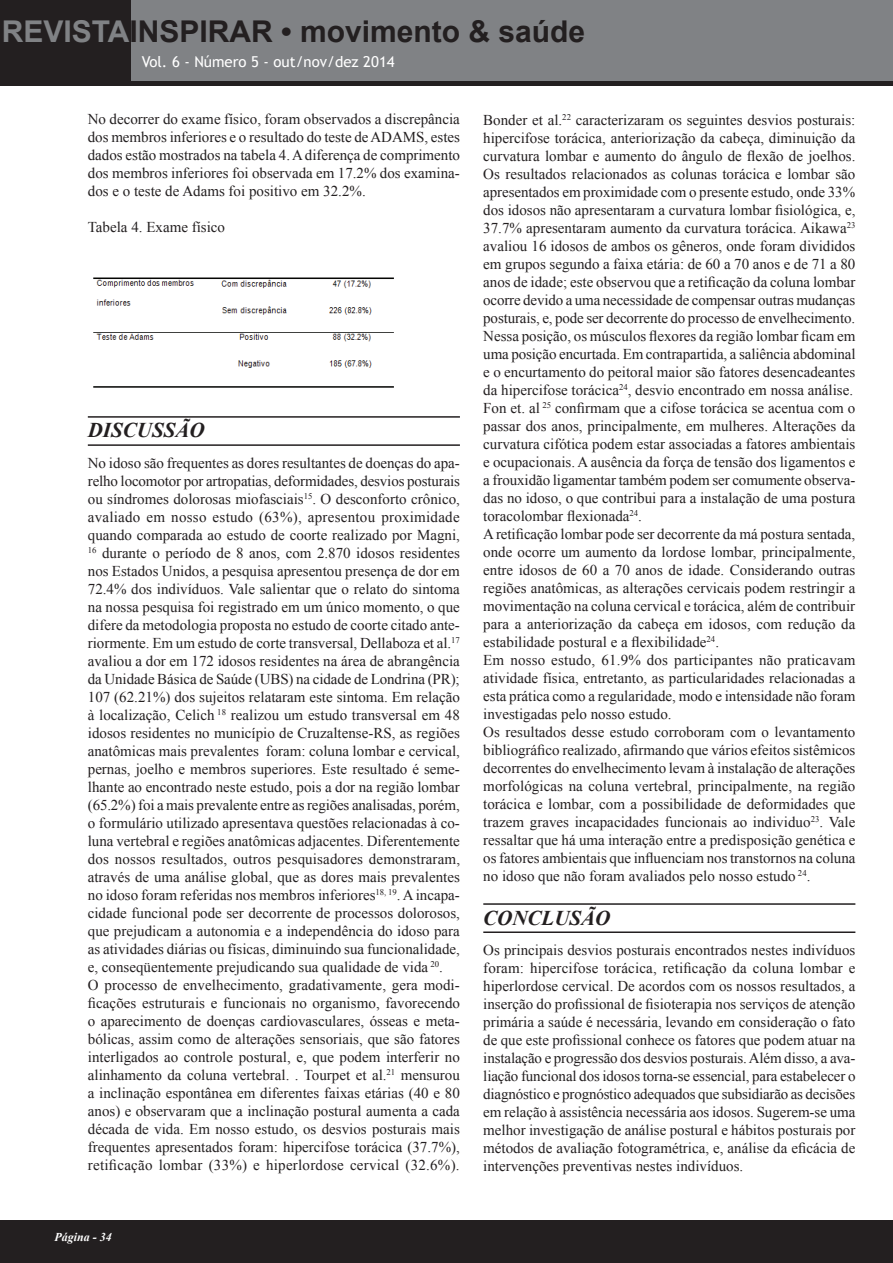
<style>
.page{position:relative;width:893px;height:1263px;background:#fff}
.page>*{position:absolute;margin:0;border:0;box-sizing:border-box;transform-origin:0 0}
.t1{font:700 30px "Arial";color:#231f20}
.t2{font:italic 700 21px "Times New Roman";color:#231f20}
.t3{font:15px/18px "Times New Roman";color:#231f20;text-align:justify}
.t4{font:15px "Trebuchet MS";color:#fff}
.t5{font:italic 700 12px "Times New Roman";color:#fff}
.s1{color:#808285}
</style>
<div class="page">
<div style="left:0;top:0;width:893px;height:85px;background:#231f20"></div>
<div style="left:0;top:1220px;width:893px;height:43px;background:#231f20"></div>
<div style="left:132px;top:0;width:761px;height:80px;background:#808285"></div>
<hr style="left:88px;top:416px;width:372px;height:2px;background:#231f20">
<hr style="left:88px;top:444px;width:372px;height:2px;background:#231f20">
<hr style="left:483px;top:903px;width:372px;height:2px;background:#231f20">
<hr style="left:483px;top:931px;width:372px;height:2px;background:#231f20">
<img style="left:93px;top:277px;width:301px;height:111px">
<h1 class="t1" style="left:2px;top:12px;width:585px"><span class="s1">REVISTA</span>INSPIRAR • movimento &amp; saúde</h1>
<p class="t4" style="left:142px;top:53px;width:255px">Vol. 6 - Número 5 - out/nov/dez 2014</p>
<p class="t3" style="left:88px;top:110px;width:374px">No decorrer do exame físico, foram observados a discrepância dos membros inferiores e o resultado do teste de ADAMS, estes dados estão mostrados na tabela 4. A diferença de comprimento dos membros inferiores foi observada em 17.2% dos examina&shy;dos e o teste de Adams foi positivo em 32.2%.</p>
<p class="t3" style="left:88px;top:218px;width:139px">Tabela 4. Exame físico</p>
<h2 class="t2" style="left:88px;top:416px;width:118px">DISCUSSÃO</h2>
<p class="t3" style="left:88px;top:454px;width:374px;text-align:left">No idoso são frequentes as dores resultantes de doenças do apa&shy;relho locomotor por artropatias, deformidades, desvios posturais ou síndromes dolorosas miofasciais<sup>15</sup>. O desconforto crônico, avaliado em nosso estudo (63%), apresentou proximidade quando comparada ao estudo de coorte realizado por Magni, <sup>16</sup> durante o período de 8 anos, com 2.870 idosos residentes nos Estados Unidos, a pesquisa apresentou presença de dor em 72.4% dos indivíduos. Vale salientar que o relato do sintoma na nossa pesquisa foi registrado em um único momento, o que difere da metodologia proposta no estudo de coorte citado ante&shy;riormente. Em um estudo de corte transversal, Dellaboza et al.<sup>17 </sup>avaliou a dor em 172 idosos residentes na área de abrangência da Unidade Básica de Saúde (UBS) na cidade de Londrina (PR); 107 (62.21%) dos sujeitos relataram este sintoma. Em relação à localização, Celich <sup>18</sup> realizou um estudo transversal em 48 idosos residentes no município de Cruzaltense-RS, as regiões anatômicas mais prevalentes foram: coluna lombar e cervical, pernas, joelho e membros superiores. Este resultado é seme&shy;lhante ao encontrado neste estudo, pois a dor na região lombar (65.2%) foi a mais prevalente entre as regiões analisadas, porém, o formulário utilizado apresentava questões relacionadas à co&shy;luna vertebral e regiões anatômicas adjacentes. Diferentemente dos nossos resultados, outros pesquisadores demonstraram, através de uma análise global, que as dores mais prevalentes no idoso foram referidas nos membros inferiores<sup>18,</sup> <sup>19</sup>. A incapa&shy;cidade funcional pode ser decorrente de processos dolorosos, que prejudicam a autonomia e a independência do idoso para as atividades diárias ou físicas, diminuindo sua funcionalidade, e, conseqüentemente prejudicando sua qualidade de vida <sup>20</sup>.<br>O processo de envelhecimento, gradativamente, gera modi&shy;ficações estruturais e funcionais no organismo, favorecendo o aparecimento de doenças cardiovasculares, ósseas e meta&shy;bólicas, assim como de alterações sensoriais, que são fatores interligados ao controle postural, e, que podem interferir no alinhamento da coluna vertebral. . Tourpet et al.<sup>21</sup> mensurou a inclinação espontânea em diferentes faixas etárias (40 e 80 anos) e observaram que a inclinação postural aumenta a cada década de vida. Em nosso estudo, os desvios posturais mais frequentes apresentados foram: hipercifose torácica (37.7%), retificação lombar (33%) e hiperlordose cervical (32.6%).</p>
<p class="t3" style="left:483px;top:111px;width:374px;text-align:left">Bonder et al.<sup>22</sup> caracterizaram os seguintes desvios posturais: hipercifose torácica, anteriorização da cabeça, diminuição da curvatura lombar e aumento do ângulo de flexão de joelhos.<br>Os resultados relacionados as colunas torácica e lombar são apresentados em proximidade com o presente estudo, onde 33% dos idosos não apresentaram a curvatura lombar fisiológica, e, 37.7% apresentaram aumento da curvatura torácica. Aikawa<sup>23 </sup>avaliou 16 idosos de ambos os gêneros, onde foram divididos em grupos segundo a faixa etária: de 60 a 70 anos e de 71 a 80 anos de idade; este observou que a retificação da coluna lombar ocorre devido a uma necessidade de compensar outras mudanças posturais, e, pode ser decorrente do processo de envelhecimento.<br>Nessa posição, os músculos flexores da região lombar ficam em uma posição encurtada. Em contrapartida, a saliência abdominal e o encurtamento do peitoral maior são fatores desencadeantes da hipercifose torácica<sup>24</sup>, desvio encontrado em nossa análise.<br>Fon et. al <sup>25</sup> confirmam que a cifose torácica se acentua com o passar dos anos, principalmente, em mulheres. Alterações da curvatura cifótica podem estar associadas a fatores ambientais e ocupacionais. A ausência da força de tensão dos ligamentos e a frouxidão ligamentar também podem ser comumente observa&shy;das no idoso, o que contribui para a instalação de uma postura toracolombar flexionada<sup>24</sup>.<br>A retificação lombar pode ser decorrente da má postura sentada, onde ocorre um aumento da lordose lombar, principalmente, entre idosos de 60 a 70 anos de idade. Considerando outras regiões anatômicas, as alterações cervicais podem restringir a movimentação na coluna cervical e torácica, além de contribuir para a anteriorização da cabeça em idosos, com redução da estabilidade postural e a flexibilidade<sup>24</sup>.<br>Em nosso estudo, 61.9% dos participantes não praticavam atividade física, entretanto, as particularidades relacionadas a esta prática como a regularidade, modo e intensidade não foram investigadas pelo nosso estudo.<br>Os resultados desse estudo corroboram com o levantamento bibliográfico realizado, afirmando que vários efeitos sistêmicos decorrentes do envelhecimento levam à instalação de alterações morfológicas na coluna vertebral, principalmente, na região torácica e lombar, com a possibilidade de deformidades que trazem graves incapacidades funcionais ao individuo<sup>23</sup>. Vale ressaltar que há uma interação entre a predisposição genética e os fatores ambientais que influenciam nos transtornos na coluna no idoso que não foram avaliados pelo nosso estudo <sup>24</sup>.</p>
<h2 class="t2" style="left:483px;top:903px;width:129px">CONCLUSÃO</h2>
<p class="t3" style="left:483px;top:941px;width:374px">Os principais desvios posturais encontrados nestes indivíduos foram: hipercifose torácica, retificação da coluna lombar e hiperlordose cervical. De acordos com os nossos resultados, a inserção do profissional de fisioterapia nos serviços de atenção primária a saúde é necessária, levando em consideração o fato de que este profissional conhece os fatores que podem atuar na instalação e progressão dos desvios posturais. Além disso, a ava&shy;liação funcional dos idosos torna-se essencial, para estabelecer o diagnóstico e prognóstico adequados que subsidiarão as decisões em relação à assistência necessária aos idosos. Sugerem-se uma melhor investigação de análise postural e hábitos posturais por métodos de avaliação fotogramétrica, e, análise da eficácia de intervenções preventivas nestes indivíduos.</p>
<p class="t5" style="left:55px;top:1229px;width:59px">Página - 34</p>
</div>
